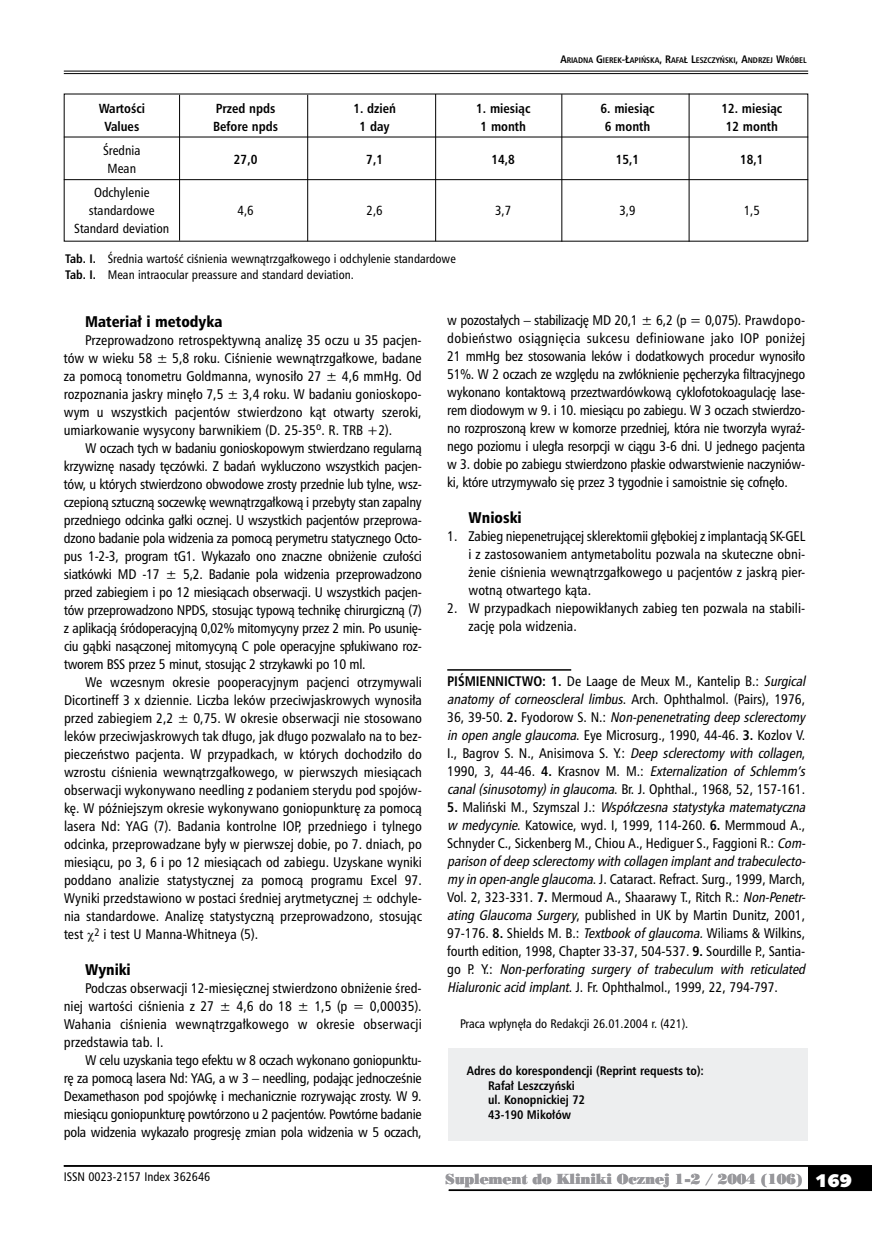
<style>
.page{position:relative;width:872px;height:1234px;background:#fff}
.page>*{position:absolute;margin:0;border:0;box-sizing:border-box;transform-origin:0 0}
.t1{font:15px "Humnst 777 Blk Cn PL";color:#000}
.t2{font:13.5px/18px "Humnst 777 Cn PL";letter-spacing:-.005em;color:#000;text-align:justify}
.t3{font:13.5px "Poster Bodoni PL";letter-spacing:-.015em;color:#98989c}
.t4{font:700 12.75px "Humnst 777 Cn PL";color:#000}
.t5{font:12.75px/24px "Humnst 777 Cn PL";color:#000;text-align:center}
.t6{font:12px/15.8px "Humnst 777 Cn PL";color:#000}
.t7{font:700 12px/14.4px "Humnst 777 Cn PL";color:#000}
.t8{font:700 7.8px "Humnst 777 Cn PL";color:#000}
.s1{font-size:10.5px}
.s2{font-size:9px}
.s3{font-weight:700}
.s4{font-style:italic}
.s5{font-family:"Humanst 531 U Blk PL";font-size:18px;color:#fff}
</style>
<div class="page">
<hr style="left:447px;top:669px;width:124px;height:1px;background:#000">
<hr style="left:64px;top:71px;width:744px;height:1px;background:#000">
<hr style="left:64px;top:73px;width:744px;height:1px;background:#000">
<div style="left:808px;top:1165px;width:64px;height:25px;background:#000"></div>
<hr style="left:64px;top:1164px;width:808px;height:2px;background:#000">
<hr style="left:449px;top:1189px;width:423px;height:1px;background:#000">
<hr style="left:64px;top:137px;width:744px;height:1px;background:#000">
<hr style="left:64px;top:179px;width:744px;height:1px;background:#000">
<hr style="left:307px;top:95px;width:1px;height:146px;background:#000">
<hr style="left:179px;top:95px;width:1px;height:145px;background:#000">
<hr style="left:435px;top:94px;width:1px;height:147px;background:#000">
<hr style="left:688px;top:94px;width:1px;height:148px;background:#000">
<hr style="left:561px;top:94px;width:1px;height:148px;background:#000">
<div style="left:449px;top:1047px;width:359px;height:93px;background:#edeeef"></div>
<p class="t8" style="left:560px;top:55px;width:247px"><span class="s1">A</span>RIADNA <span class="s1">G</span>IEREK<span class="s1">-Ł-</span>APIŃSKA<span class="s1">, R</span>AFA<span class="s2">Ł</span> <span class="s1">L</span>ESZCZYŃSKI<span class="s1">, A</span>NDRZEJ <span class="s1">W</span>RÓBEL</p>
<p class="t4" style="left:99px;top:100px;width:48px">Wartości</p>
<p class="t4" style="left:216px;top:100px;width:61px">Przed npds</p>
<p class="t4" style="left:353px;top:100px;width:44px">1. dzień</p>
<p class="t4" style="left:476px;top:100px;width:56px">1. miesiąc</p>
<p class="t4" style="left:600px;top:100px;width:56px">6. miesiąc</p>
<p class="t4" style="left:721px;top:100px;width:62px">12. miesiąc</p>
<p class="t4" style="left:104px;top:118px;width:36px">Values</p>
<p class="t4" style="left:213px;top:118px;width:66px">Before npds</p>
<p class="t4" style="left:360px;top:118px;width:32px">1 day</p>
<p class="t4" style="left:480px;top:118px;width:47px">1 month</p>
<p class="t4" style="left:605px;top:118px;width:47px">6 month</p>
<p class="t4" style="left:725px;top:118px;width:54px">12 month</p>
<p class="t5" style="left:103px;top:138px;width:39px">Średnia</p>
<p class="t4" style="left:234px;top:151px;width:25px">27,0</p>
<p class="t4" style="left:366px;top:151px;width:18px">7,1</p>
<p class="t4" style="left:491px;top:151px;width:25px">14,8</p>
<p class="t4" style="left:616px;top:151px;width:25px">15,1</p>
<p class="t4" style="left:740px;top:151px;width:25px">18,1</p>
<p class="t5" style="left:94px;top:156px;width:57px">Mean<br>Odchylenie</p>
<p class="t5" style="left:89px;top:198px;width:67px">standardowe</p>
<p class="t5" style="left:237px;top:198px;width:18px">4,6</p>
<p class="t5" style="left:366px;top:198px;width:18px">2,6</p>
<p class="t5" style="left:495px;top:198px;width:18px">3,7</p>
<p class="t5" style="left:619px;top:198px;width:18px">3,9</p>
<p class="t5" style="left:743px;top:198px;width:18px">1,5</p>
<p class="t5" style="left:74px;top:216px;width:97px">Standard deviation</p>
<p class="t6" style="left:65px;top:250px;width:392px"><span class="s3">Tab. I.</span> Średnia wartość ciśnienia wewnątrzgałkowego i odchylenie standardowe<br><span class="s3">Tab. I.</span> Mean intraocular preassure and standard deviation.</p>
<p class="t1" style="left:85px;top:311px;width:139px">Ma-te-riał i me-to-dy-ka</p>
<p class="t2" style="left:64px;top:330px;width:359px;text-indent:21px">Przeprowadzono retrospektywną analizę 35 oczu u 35 pacjen&shy;tów w wieku 58 ± 5,8 roku. Ciśnienie wewnątrzgałkowe, badane za pomocą tonometru Goldmanna, wynosiło 27 ± 4,6 mmHg. Od rozpoznania jaskry minęło 7,5 ± 3,4 roku. W badaniu gonioskopo&shy;wym u wszystkich pacjentów stwierdzono kąt otwarty szeroki, umiarkowanie wysycony barwnikiem (D. 25-35<sup>o</sup>. R. TRB +2).</p>
<p class="t2" style="left:64px;top:438px;width:359px;text-indent:21px">W oczach tych w badaniu gonioskopowym stwierdzano regularną krzywiznę nasady tęczówki. Z badań wykluczono wszystkich pacjen&shy;tów, u których stwierdzono obwodowe zrosty przednie lub tylne, wsz&shy;czepioną sztuczną soczewkę wewnątrzgałkową i przebyty stan zapalny przedniego odcinka gałki ocznej. U wszystkich pacjentów przeprowa&shy;dzono badanie pola widzenia za pomocą perymetru statycznego Octo&shy;pus 1-2-3, program tG1. Wykazało ono znaczne obniżenie czułości siatkówki MD -17 ± 5,2. Badanie pola widzenia przeprowadzono przed zabiegiem i po 12 miesiącach obserwacji. U wszystkich pacjen&shy;tów przeprowadzono NPDS, stosując typową technikę chirurgiczną (7) z aplikacją śródoperacyjną 0,02% mitomycyny przez 2 min. Po usunię&shy;ciu gąbki nasączonej mitomycyną C pole operacyjne spłukiwano roz&shy;tworem BSS przez 5 minut, stosując 2 strzykawki po 10 ml.</p>
<p class="t2" style="left:64px;top:672px;width:359px;text-indent:21px">We wczesnym okresie pooperacyjnym pacjenci otrzymywali Dicortineff 3 x dziennie. Liczba leków przeciwjaskrowych wynosiła przed zabiegiem 2,2 ± 0,75. W okresie obserwacji nie stosowano leków przeciwjaskrowych tak długo, jak długo pozwalało na to bez&shy;pieczeństwo pacjenta. W przypadkach, w których dochodziło do wzrostu ciśnienia wewnątrzgałkowego, w pierwszych miesiącach obserwacji wykonywano needling z podaniem sterydu pod spojów&shy;kę. W późniejszym okresie wykonywano goniopunkturę za pomocą lasera Nd: YAG (7). Badania kontrolne IOP, przedniego i tylnego odcinka, przeprowadzane były w pierwszej dobie, po 7. dniach, po miesiącu, po 3, 6 i po 12 miesiącach od zabiegu. Uzyskane wyniki poddano analizie statystycznej za pomocą programu Excel 97.<br>Wyniki przedstawiono w postaci średniej arytmetycznej ± odchyle&shy;nia standardowe. Analizę statystyczną przeprowadzono, stosując test <sup>2</sup> i test U Manna-Whitneya (5).</p>
<p class="t1" style="left:85px;top:959px;width:47px">Wy-ni-ki</p>
<p class="t2" style="left:64px;top:978px;width:359px;text-indent:21px">Podczas obserwacji 12-miesięcznej stwierdzono obniżenie śred&shy;niej wartości ciśnienia z 27 ± 4,6 do 18 ± 1,5 (p = 0,00035).<br>Wahania ciśnienia wewnątrzgałkowego w okresie obserwacji przedstawia tab. I.</p>
<p class="t2" style="left:64px;top:1050px;width:359px;text-indent:21px">W celu uzyskania tego efektu w 8 oczach wykonano goniopunktu&shy;rę za pomocą lasera Nd: YAG, a w 3 – needling, podając jednocześnie Dexamethason pod spojówkę i mechanicznie rozrywając zrosty. W 9. miesiącu goniopunkturę powtórzono u 2 pacjentów. Powtórne badanie pola widzenia wykazało progresję zmian pola widzenia w 5 oczach,</p>
<p class="t6" style="left:64px;top:1168px;width:148px">ISSN 0023-2157 Index 362646</p>
<p class="t2" style="left:447px;top:311px;width:359px">w pozostałych – stabilizację MD 20,1 ± 6,2 (p = 0,075). Prawdopo&shy;dobieństwo osiągnięcia sukcesu definiowane jako IOP poniżej 21 mmHg bez stosowania leków i dodatkowych procedur wynosiło 51%. W 2 oczach ze względu na zwłóknienie pęcherzyka filtracyjnego wykonano kontaktową przeztwardówkową cyklofotokoagulację lase&shy;rem diodowym w 9. i 10. miesiącu po zabiegu. W 3 oczach stwierdzo&shy;no rozproszoną krew w komorze przedniej, która nie tworzyła wyraź&shy;nego poziomu i uległa resorpcji w ciągu 3-6 dni. U jednego pacjenta w 3. dobie po zabiegu stwierdzono płaskie odwarstwienie naczyniów&shy;ki, które utrzymywało się przez 3 tygodnie i samoistnie się cofnęło.</p>
<p class="t1" style="left:468px;top:508px;width:55px">Wnio-ski</p>
<p class="t2" style="left:468px;top:527px;width:338px;text-indent:-21px">1. Zabieg niepenetrującej sklerektomii głębokiej z implantacją SK-GEL i z zastosowaniem antymetabolitu pozwala na skuteczne obni&shy;żenie ciśnienia wewnątrzgałkowego u pacjentów z jaskrą pier&shy;wotną otwartego kąta.</p>
<p class="t2" style="left:468px;top:599px;width:337px;text-indent:-21px">2. W przypadkach niepowikłanych zabieg ten pozwala na stabili&shy;zację pola widzenia.</p>
<p class="t2" style="left:447px;top:671px;width:363px;text-align:left"><span class="s3">PI-ŚMIEN-NIC-TWO: 1.</span> De Laage de Meux M., Kantelip B.: <span class="s4">Surgical anatomy of corneoscleral limbus</span>. Arch. Ophthalmol. (Pairs), 1976, 3 6 , 3 9 - 5 0 . <span class="s3">2 .</span> F y o d o r o w S . N . : <span class="s4">Non-penenetrating deep sclerectomy in open angleglaucoma</span>. Eye Microsurg., 1990, 44-46. <span class="s3">3.</span> Kozlov V.<br>I . , B a g r o v S . N . , A n i s i m o v a S . Y. : <span class="s4">Deep sclerectomy with collagen</span>, 1 9 9 0 , 3 , 4 4 - 4 6 . <span class="s3">4 .</span> Kra s n ov M . M . : <span class="s4">Externalization of Schlemm’s canal(sinusotomy)in glaucoma</span>. B r. J . O p h t h a l . , 1 9 6 8 , 5 2 , 1 5 7 - 1 6 1 .<br><span class="s3">5 .</span> M a l i ń s k i M . , S z y m s z a l J . : <span class="s4">Współczesna statystyka matematyczna wmedycynie</span>. Katowice, wyd. I, 1999, 114-260. <span class="s3">6.</span> Mermmoud A., Schnyder C., Sickenberg M., Chiou A., Hediguer S., Faggioni R.: <span class="s4">Com&shy;parison ofdeep sclerectomywith collagen implantand trabeculecto&shy;myin open-angleglaucoma</span>. J. Cataract. Refract. Surg., 1999, March, Vol. 2, 323-331. <span class="s3">7.</span> Mermoud A., Shaarawy T., Ritch R.: <span class="s4">Non-Penetr&shy;ating Glaucoma Surgery</span>, published in UK by Martin Dunitz, 2001, 97-176. <span class="s3">8.</span> Shields M. B.: <span class="s4">Textbookofglaucoma.</span>Wiliams &amp; Wilkins, fourth edition, 1998, Chapter 33-37, 504-537. <span class="s3">9.</span> Sourdille P., Santia&shy;g o P. Y. : <span class="s4">Non-perforating surgery of trabeculum with reticulated Hialuronicacid implant</span>. J. Fr. Ophthalmol., 1999, 22, 794-797.</p>
<p class="t6" style="left:460px;top:1015px;width:230px">Praca wpłynęła do Redakcji 26.01.2004 r. (421).</p>
<p class="t7" style="left:488px;top:1063px;width:217px;text-indent:-21px">Ad-res do ko-re-spon-den-cji (Re-print re-qu-ests to):<br>Ra-fał Lesz-czyń-ski<br>ul. Ko-nop-nic-kiej 72<br>43-190 Mi-ko-łów</p>
<p class="t3" style="left:445px;top:1169px;width:408px">Suplement do Kliniki Ocznej 1-2 / 2004 (106) <span class="s5">169</span></p>
</div>
